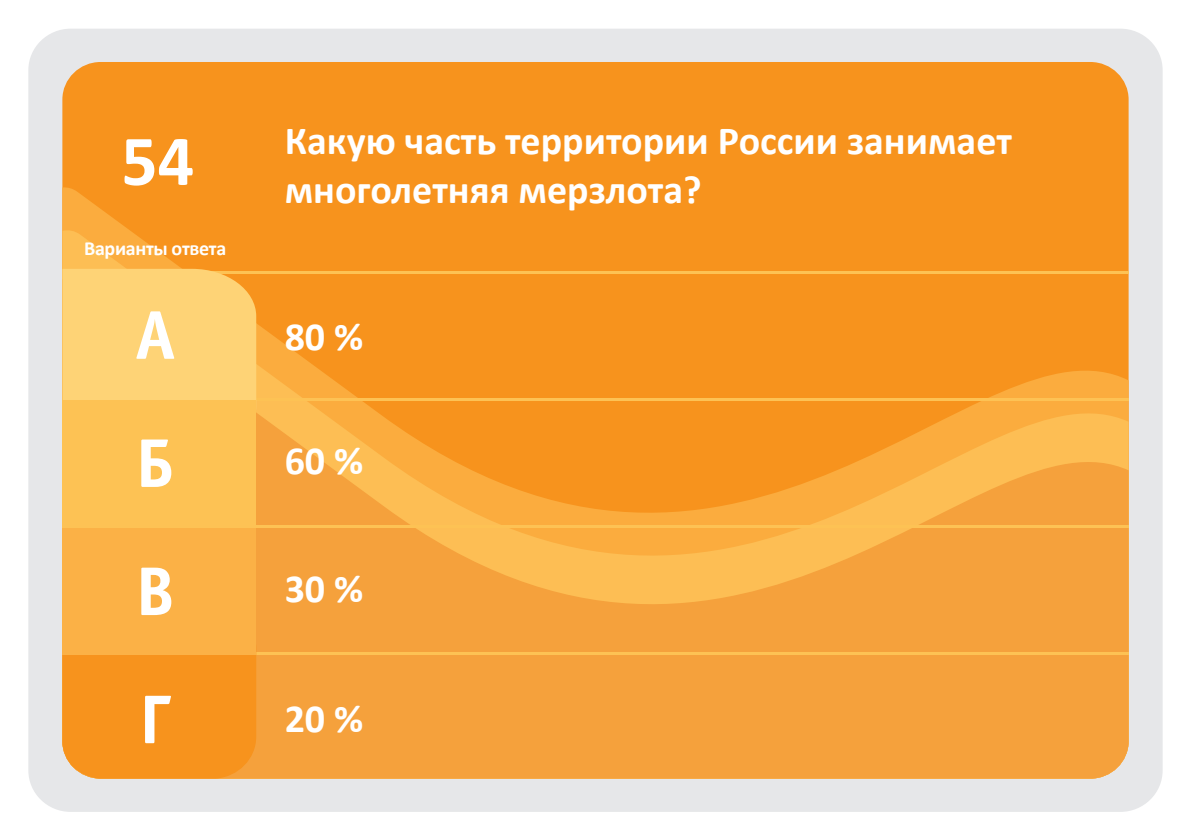
<style>
.page{position:relative;width:1191px;height:840px;background:#fff}
.page>*{position:absolute;margin:0;border:0;box-sizing:border-box;transform-origin:0 0}
.заголовки_в_тексте{font:700 72px "Calibri";color:#fff}
.t1{font:700 69.2px "Officina Sans CTT";color:#fff}
.t2{font:700 69.2px "Officina Sans C";color:#fff}
.заголовки_в_тексте-2{font:700 40px/48px "Calibri";color:#fff}
.t3{font:700 20px "Calibri";letter-spacing:-.015em;color:#fff}
</style>
<div class="page">
<div style="left:28px;top:29px;width:1134px;height:781px;background:#e6e7e9;border-radius:42px"></div>
<div style="left:62px;top:62px;width:1066px;height:716px;background:#f7931d;border-radius:38px"></div>
<svg style="left:62px;top:229px;width:1066px;height:45px"></svg>
<svg style="left:256px;top:313px;width:872px;height:465px;fill:#f5a13c"></svg>
<hr style="left:185px;top:271px;width:943px;height:2px;background:#fdc254">
<hr style="left:256px;top:397px;width:872px;height:3px;background:#fdc254">
<hr style="left:256px;top:524px;width:872px;height:3px;background:#fdc254">
<hr style="left:256px;top:651px;width:872px;height:3px;background:#fdc254">
<svg style="left:62px;top:654px;width:194px;height:124px"></svg>
<div style="left:62px;top:527px;width:194px;height:127px;background:#fbb146"></div>
<div style="left:62px;top:269px;width:194px;height:131px;background:#fed376"></div>
<div style="left:62px;top:400px;width:194px;height:127px;background:#fdc254"></div>
<p class="заголовки_в_тексте" style="left:121px;top:110px;width:75px">54</p>
<p class="t3" style="left:84px;top:234px;width:144px">Варианты ответа</p>
<h2 class="t1" style="left:135px;top:296px;width:42px">A</h2>
<h2 class="t2" style="left:135px;top:424px;width:42px">Б</h2>
<h2 class="t1" style="left:135px;top:552px;width:42px">B</h2>
<h2 class="t2" style="left:139px;top:680px;width:34px">Г</h2>
<p class="заголовки_в_тексте-2" style="left:285px;top:116px;width:729px">Какую часть территории России занимает многолетняя мерзлота?</p>
<p class="заголовки_в_тексте-2" style="left:285px;top:312px;width:80px">80 %</p>
<p class="заголовки_в_тексте-2" style="left:285px;top:435px;width:80px">60 %</p>
<p class="заголовки_в_тексте-2" style="left:285px;top:564px;width:80px">30 %</p>
<p class="заголовки_в_тексте-2" style="left:285px;top:693px;width:80px">20 %</p>
</div>
